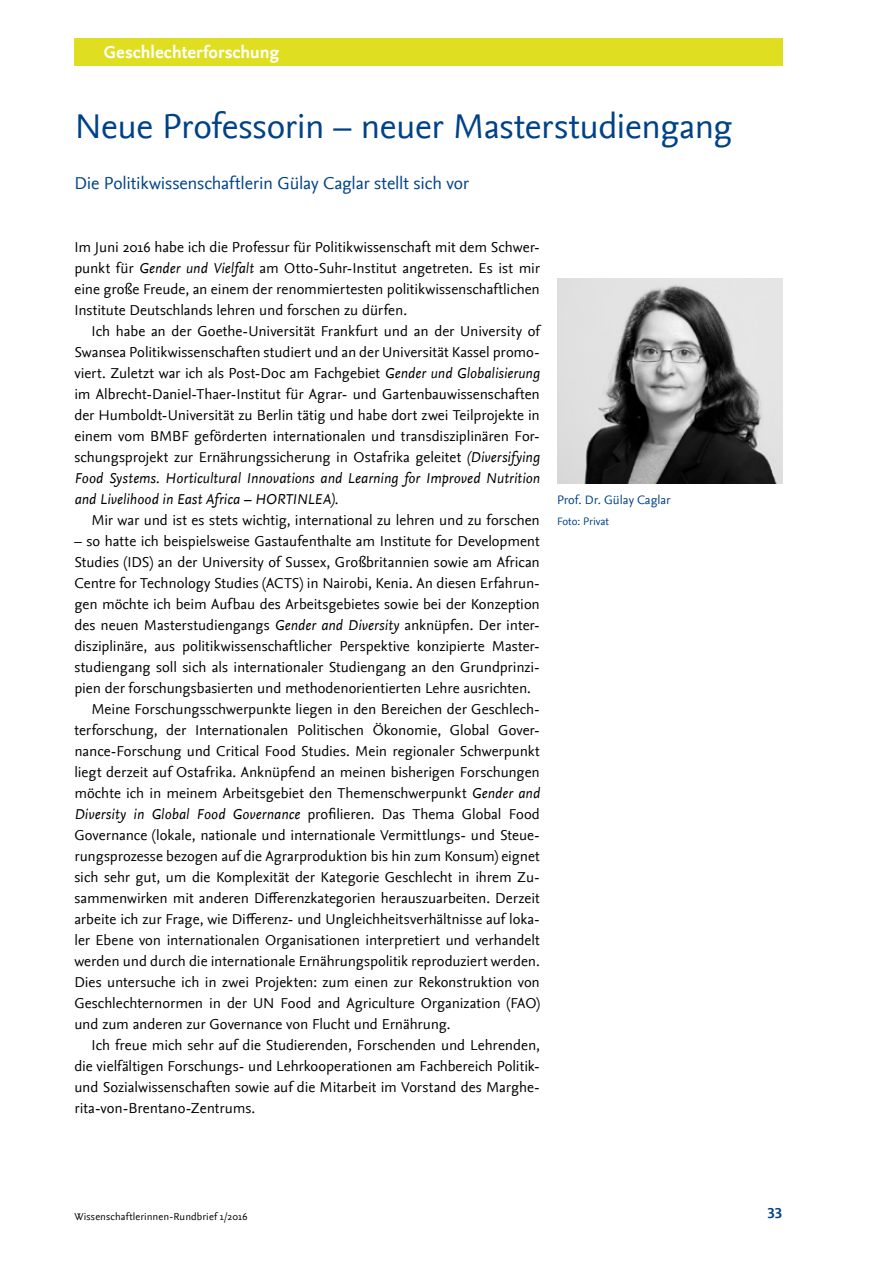
<style>
.page{position:relative;width:893px;height:1263px;background:#fff}
.page>*{position:absolute;margin:0;border:0;box-sizing:border-box;transform-origin:0 0}
.t1{font:36px "Nexus Sans";letter-spacing:-.015em;color:#004288}
.t2{font:18px "Nexus Sans";letter-spacing:-.01em;color:#004288}
.t3{font:700 18px "Nexus Sans";color:#fff}
.t4{font:15px/21px "Nexus Sans";color:#000;text-align:justify}
.t5{font:italic 15px/21px "Nexus Sans TF";letter-spacing:.005em;color:#000}
.t6{font:700 15px "Nexus Sans TF";color:#004288}
.t7{font:12.75px "Nexus Sans TF";color:#004288}
.t8{font:11.25px "Nexus Sans TF";color:#004288}
.t9{font:10.5px "Nexus Sans";letter-spacing:.01em;color:#000}
.s1{font-family:"Nexus Sans TF";font-style:italic}
.s2{font-family:"Nexus Sans";font-style:normal}
</style>
<div class="page">
<div style="left:74px;top:38px;width:708px;height:28px;background:#e0de20"></div>
<img style="left:557px;top:279px;width:225px;height:204px">
<p class="t3" style="left:104px;top:42px;width:177px">Geschlechterforschung</p>
<h1 class="t1" style="left:75px;top:106px;width:659px">Neue Professorin – neuer Masterstudiengang</h1>
<p class="t2" style="left:74px;top:173px;width:396px">Die Politikwissenschaftlerin Gülay Caglar stellt sich vor</p>
<p class="t4" style="left:74px;top:237px;width:467px">Im Juni 2016 habe ich die Professur für Politikwissenschaft mit dem Schwer&shy;punkt für <span class="s1">Gender und Vielfalt</span> am Otto-Suhr-Institut angetreten. Es ist mir eine große Freude, an einem der renommiertesten politikwissenschaftlichen Institute Deutschlands lehren und forschen zu dürfen.</p>
<p class="t4" style="left:74px;top:321px;width:467px;text-indent:17px">Ich habe an der Goethe-Universität Frankfurt und an der University of Swansea Politikwissenschaften studiert und an der Universität Kassel promo&shy;viert. Zuletzt war ich als Post-Doc am Fachgebiet <span class="s1">Gender und Globalisierung </span>im Albrecht-Daniel-Thaer-Institut für Agrar- und Gartenbauwissenschaften der Humboldt-Universität zu Berlin tätig und habe dort zwei Teilprojekte in einem vom BMBF geförderten internationalen und transdisziplinären For&shy;schungsprojekt zur Ernährungssicherung in Ostafrika geleitet <span class="s1">(Diversifying</span></p>
<p class="t5" style="left:74px;top:468px;width:467px">Food Systems. Horticultural Innovations and Learning for Improved Nutrition and Livelihood in East Africa – HORTINLEA)<span class="s2">.</span></p>
<p class="t4" style="left:91px;top:510px;width:450px">Mir war und ist es stets wichtig, international zu lehren und zu forschen</p>
<p class="t4" style="left:74px;top:531px;width:467px">– so hatte ich beispielsweise Gastaufenthalte am Institute for Development</p>
<p class="t4" style="left:74px;top:552px;width:467px">Studies (IDS) an der University of Sussex, Großbritannien sowie am African</p>
<p class="t4" style="left:74px;top:573px;width:467px">Centre for Technology Studies (ACTS) in Nairobi, Kenia. An diesen Erfahrun-</p>
<p class="t4" style="left:74px;top:594px;width:467px">gen möchte ich beim Aufbau des Arbeitsgebietes sowie bei der Konzeption</p>
<p class="t4" style="left:74px;top:615px;width:467px">des neuen Masterstudiengangs <span class="s1">Gender and Diversity</span> anknüpfen. Der inter-</p>
<p class="t4" style="left:74px;top:636px;width:467px">disziplinäre, aus politikwissenschaftlicher Perspektive konzipierte Master-</p>
<p class="t4" style="left:74px;top:657px;width:467px">studiengang soll sich als internationaler Studiengang an den Grundprinzi-</p>
<p class="t4" style="left:74px;top:678px;width:458px">pien der forschungsbasierten und methodenorientierten Lehre ausrichten.</p>
<p class="t4" style="left:91px;top:699px;width:450px">Meine Forschungsschwerpunkte liegen in den Bereichen der Geschlech-</p>
<p class="t4" style="left:74px;top:720px;width:467px">terforschung, der Internationalen Politischen Ökonomie, Global Gover-</p>
<p class="t4" style="left:74px;top:741px;width:467px">nance-Forschung und Critical Food Studies. Mein regionaler Schwerpunkt</p>
<p class="t4" style="left:74px;top:762px;width:467px">liegt derzeit auf Ostafrika. Anknüpfend an meinen bisherigen Forschungen</p>
<p class="t4" style="left:74px;top:783px;width:467px">möchte ich in meinem Arbeitsgebiet den Themenschwerpunkt <span class="s1">Gender and</span></p>
<p class="t5" style="left:74px;top:804px;width:467px">Diversity in Global Food Governance <span class="s2">profilieren. Das Thema Global Food</span></p>
<p class="t4" style="left:74px;top:825px;width:467px">Governance (lokale, nationale und internationale Vermittlungs- und Steue&shy;rungsprozesse bezogen auf die Agrarproduktion bis hin zum Konsum) eignet sich sehr gut, um die Komplexität der Kategorie Geschlecht in ihrem Zu&shy;sammenwirken mit anderen Differenzkategorien herauszuarbeiten. Derzeit arbeite ich zur Frage, wie Differenz- und Ungleichheitsverhältnisse auf loka&shy;ler Ebene von internationalen Organisationen interpretiert und verhandelt werden und durch die internationale Ernährungspolitik reproduziert werden.<br>Dies untersuche ich in zwei Projekten: zum einen zur Rekonstruktion von Geschlechternormen in der UN Food and Agriculture Organization (FAO) und zum anderen zur Governance von Flucht und Ernährung.</p>
<p class="t4" style="left:74px;top:1035px;width:467px;text-indent:17px">Ich freue mich sehr auf die Studierenden, Forschenden und Lehrenden, die vielfältigen Forschungs- und Lehrkooperationen am Fachbereich Politik&shy;und Sozialwissenschaften sowie auf die Mitarbeit im Vorstand des Marghe&shy;rita-von-Brentano-Zentrums.</p>
<p class="t7" style="left:557px;top:493px;width:115px">Prof. Dr. Gülay Caglar</p>
<p class="t8" style="left:557px;top:515px;width:54px">Foto: Privat</p>
<p class="t9" style="left:74px;top:1211px;width:175px">Wissenschaftlerinnen-Rundbrief 1/2016</p>
<p class="t6" style="left:767px;top:1205px;width:16px">33</p>
</div>
